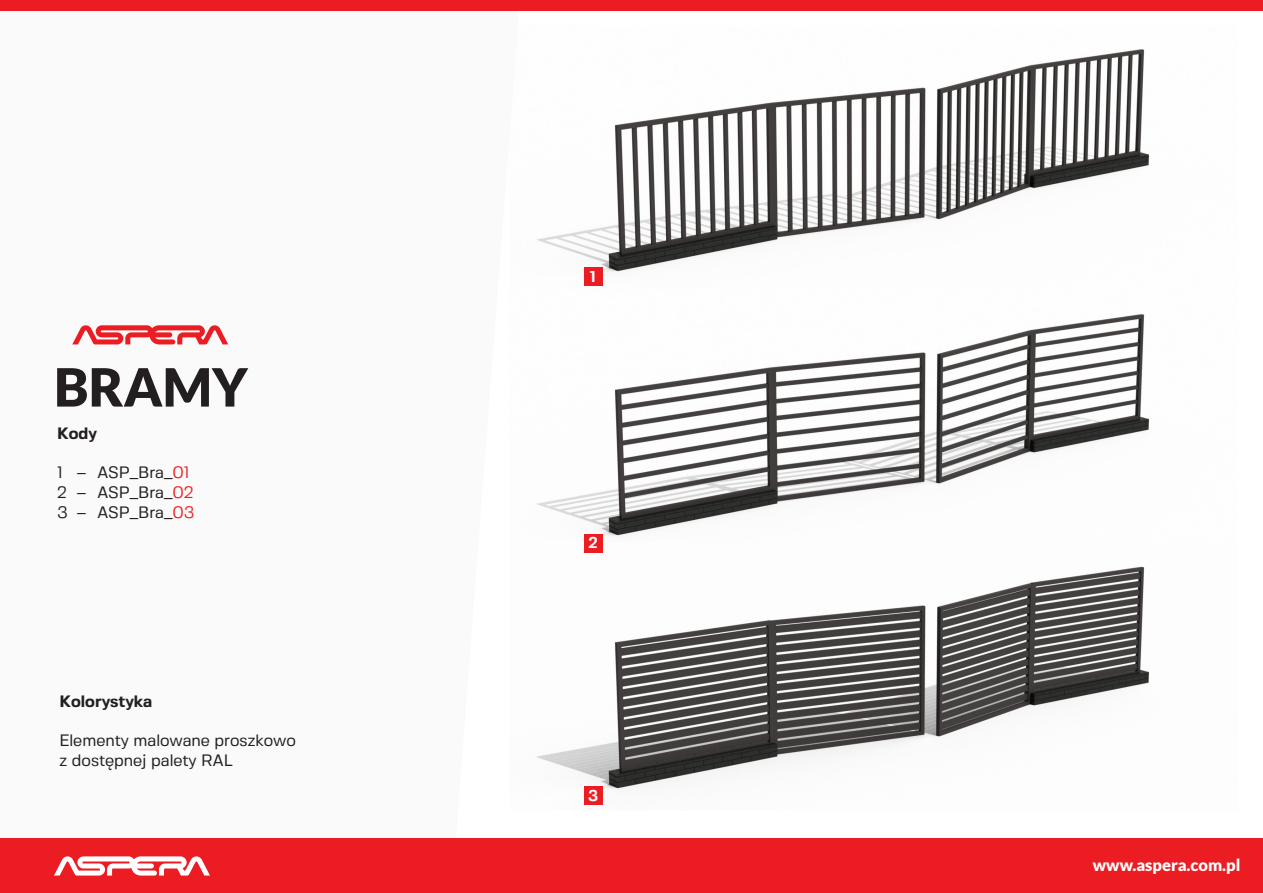
<style>
.page{position:relative;width:1263px;height:893px;background:#fff}
.page>*{position:absolute;margin:0;border:0;box-sizing:border-box;transform-origin:0 0}
.t1{font:900 52.8px "Lato";color:#231f20}
.t2{font:16.5px/19.8px "Fivo Sans";color:#231f20}
.t3{font:900 16.5px "Lato";color:#fff}
.t4{font:700 16.5px "Fivo Sans";color:#231f20}
.t5{font:700 15.6px "Fivo Sans";color:#fff}
.s1{color:#ee2123}
</style>
<div class="page">
<img style="left:537px;top:49px;width:612px;height:237px">
<img style="left:537px;top:314px;width:612px;height:229px">
<img style="left:536px;top:543px;width:614px;height:262px">
<div style="left:0;top:839px;width:1263px;height:54px;background:#eb1d23"></div>
<div style="left:0;top:0;width:1263px;height:10px;background:#eb1d23"></div>
<div style="left:584px;top:267px;width:18px;height:19px;background:#eb1d23"></div>
<div style="left:584px;top:534px;width:18px;height:18px;background:#eb1d23"></div>
<div style="left:584px;top:786px;width:18px;height:19px;background:#eb1d23"></div>
<svg style="left:54px;top:856px;width:156px;height:20px"></svg>
<svg style="left:72px;top:325px;width:156px;height:19px"></svg>
<p class="t1" style="left:54px;top:356px;width:195px">BRAMY</p>
<p class="t4" style="left:57px;top:423px;width:41px">Kody</p>
<p class="t2" style="left:57px;top:462px;width:138px">1 – ASP_Bra_<span class="s1">01<br></span>2 – ASP_Bra_<span class="s1">02</span></p>
<p class="t2" style="left:57px;top:502px;width:139px">3 – ASP_Bra_<span class="s1">03</span></p>
<p class="t4" style="left:60px;top:691px;width:94px">Kolorystyka</p>
<p class="t2" style="left:60px;top:731px;width:238px">Elementy malowane proszkowo</p>
<p class="t2" style="left:60px;top:750px;width:175px">z dostępnej palety RAL</p>
<p class="t5" style="left:590px;top:267px;width:7px">1</p>
<p class="t5" style="left:589px;top:533px;width:10px">2</p>
<p class="t5" style="left:588px;top:786px;width:12px">3</p>
<p class="t3" style="left:1093px;top:855px;width:149px">www.aspera.com.pl</p>
</div>
